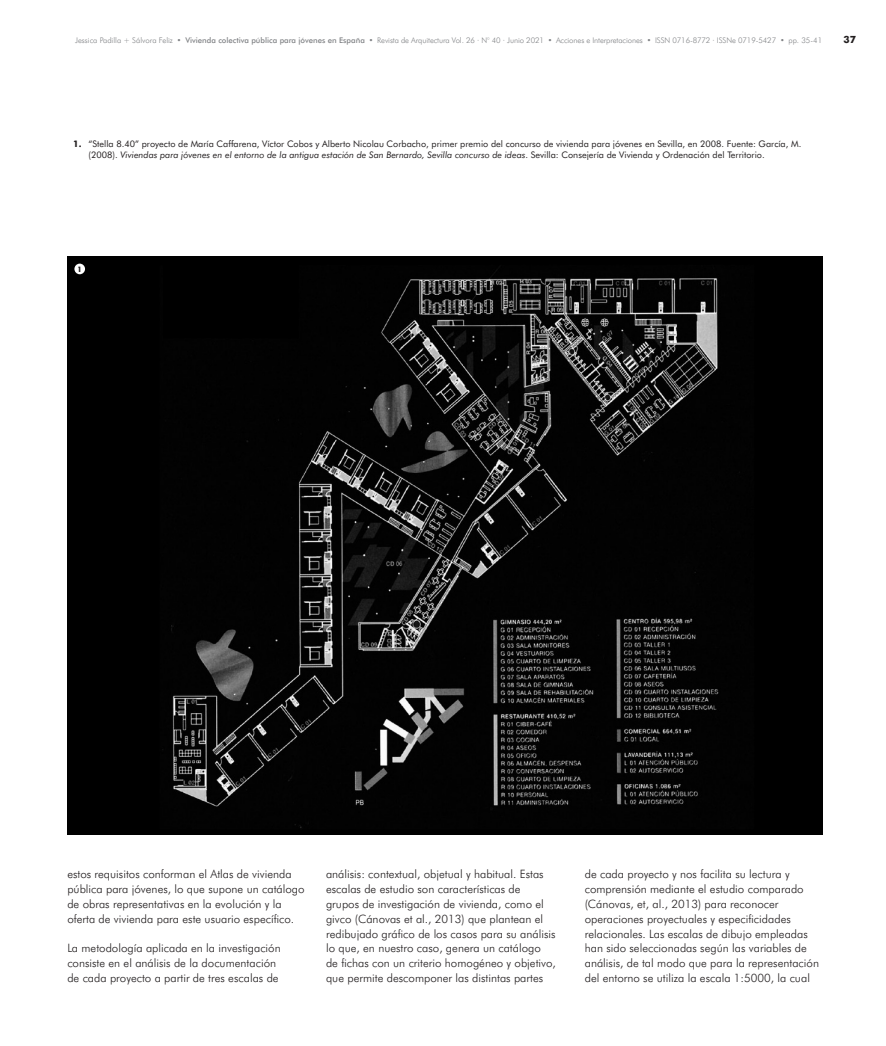
<style>
.page{position:relative;width:886px;height:1046px;background:#fff}
.page>*{position:absolute;margin:0;border:0;box-sizing:border-box;transform-origin:0 0}
.t1{font:300 11.5px/14.8px "Futura BT";color:#231f20}
.t2{font:700 10px "Futura BT";color:#231f20}
.t3{font:9px/10.9px "Futura BT";color:#231f20}
.t4{font:300 7.75px "Futura BT";letter-spacing:-.01em;color:#808285}
.t5{font:900 condensed 7.5px "Futura BT";color:#231f20}
.s1{font-weight:500}
.s2{font-weight:700}
.s3{font-style:italic}
</style>
<div class="page">
<img style="left:67px;top:256px;width:755px;height:577px">
<div style="left:74px;top:263px;width:11px;height:11px;background:#fff;border-radius:50%"></div>
<p class="t4" style="left:75px;top:36px;width:748px">Jessica Padilla + Sálvora Feliz • <span class="s1">Vivienda colectiva pública para jóvenes en España</span> • Revista de Arquitectura Vol. 26 · N° 40 · Junio 2021 • Acciones e Interpretaciones • ISSN 0716-8772 · ISSNe 0719-5427 • pp. 35-41</p>
<p class="t2" style="left:843px;top:34px;width:14px">37</p>
<p class="t3" style="left:89px;top:138px;width:714px;text-indent:-16px"><span class="s2">1.</span> “Stella 8.40” proyecto de María Caffarena, Víctor Cobos y Alberto Nicolau Corbacho, primer premio del concurso de vivienda para jóvenes en Sevilla, en 2008. Fuente: García, M. (2008). <span class="s3">Viviendas para jóvenes en el entorno de la antigua estación de San Bernardo, Sevilla concurso de ideas</span>. Sevilla: Consejería de Vivienda y Ordenación del Territorio.</p>
<p class="t5" style="left:78px;top:265px;width:5px">1</p>
<p class="t1" style="left:67px;top:866px;width:239px">estos requisitos conforman el Atlas de vivienda pública para jóvenes, lo que supone un catálogo de obras representativas en la evolución y la oferta de vivienda para este usuario específico.</p>
<p class="t1" style="left:67px;top:940px;width:215px">La metodología aplicada en la investigación consiste en el análisis de la documentación de cada proyecto a partir de tres escalas de</p>
<p class="t1" style="left:326px;top:866px;width:231px">análisis: contextual, objetual y habitual. Estas escalas de estudio son características de grupos de investigación de vivienda, como el givco (Cánovas et al., 2013) que plantean el redibujado gráfico de los casos para su análisis lo que, en nuestro caso, genera un catálogo<br>de fichas con un criterio homogéneo y objetivo, que permite descomponer las distintas partes</p>
<p class="t1" style="left:585px;top:866px;width:236px">de cada proyecto y nos facilita su lectura y comprensión mediante el estudio comparado (Cánovas, et, al., 2013) para reconocer operaciones proyectuales y especificidades relacionales. Las escalas de dibujo empleadas han sido seleccionadas según las variables de análisis, de tal modo que para la representación del entorno se utiliza la escala 1:5000, la cual</p>
</div>
